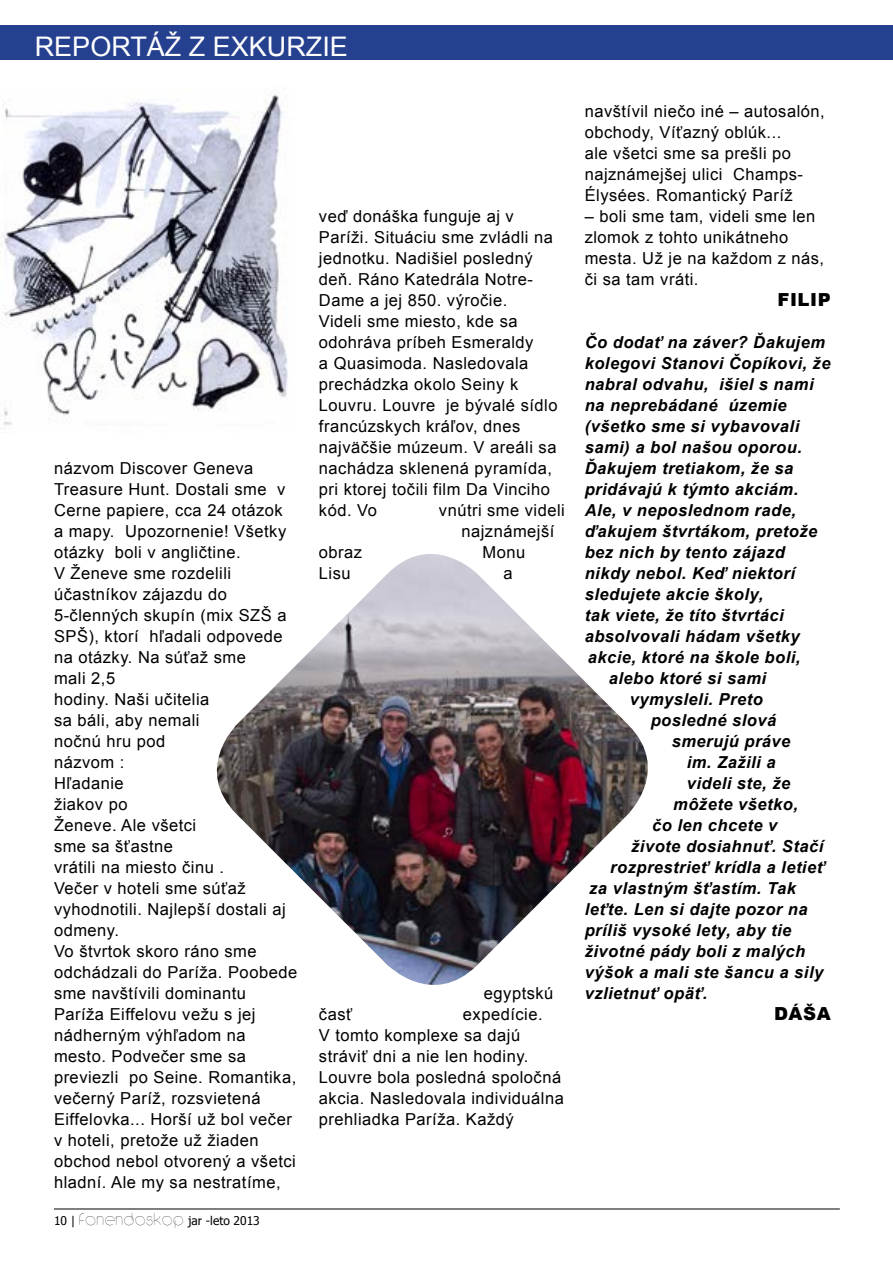
<style>
.page{position:relative;width:893px;height:1263px;background:#fff}
.page>*{position:absolute;margin:0;border:0;box-sizing:border-box;transform-origin:0 0}
.t1{font:27px "Arial";color:#fff}
.t2{font:900 18px "Arial";letter-spacing:.03em;color:#000}
.t3{font:16.5px/21px "Arial";letter-spacing:.03em;color:#000}
.t4{font:italic 700 16.5px "Arial";letter-spacing:.03em;color:#000}
.t5{font:12px "Tahoma";color:#000}
.s1{font-family:"Circle D";font-size:18px}
</style>
<div class="page">
<hr style="left:54px;top:1209px;width:786px;height:1px;background:#000">
<div style="left:0;top:26px;width:893px;height:34px;background:#25408f"></div>
<img style="left:0;top:89px;width:288px;height:336px">
<img style="left:216px;top:554px;width:432px;height:431px">
<h1 class="t1" style="left:35px;top:28px;width:315px">REPORTÁŽ Z EXKURZIE</h1>
<p class="t3" style="left:54px;top:458px;width:245px">názvom Discover Geneva<br>Treasure Hunt. Dostali sme v<br>Cerne papiere, cca 24 otázok<br>a mapy. Upozornenie! Všetky otázky boli v angličtine.<br>V Ženeve sme rozdelili účastníkov zájazdu do<br>5-členných skupín (mix SZŠ a<br>SPŠ), ktorí hľadali odpovede na otázky. Na súťaž sme<br>mali 2,5<br>hodiny. Naši učitelia<br>sa báli, aby nemali<br>nočnú hru pod<br>názvom :<br>Hľadanie<br>žiakov po<br>Ženeve. Ale všetci<br>sme sa šťastne<br>vrátili na miesto činu .<br>Večer v hoteli sme súťaž vyhodnotili. Najlepší dostali aj odmeny.<br>Vo štvrtok skoro ráno sme odchádzali do Paríža. Poobede sme navštívili dominantu<br>Paríža Eiffelovu vežu s jej nádherným výhľadom na mesto. Podvečer sme sa previezli po Seine. Romantika, večerný Paríž, rozsvietená<br>Eiffelovka... Horší už bol večer v hoteli, pretože už žiaden obchod nebol otvorený a všetci hladní. Ale my sa nestratíme,</p>
<p class="t5" style="left:54px;top:1212px;width:207px">10 | <span class="s1">fonendoskop</span> jar -leto 2013</p>
<p class="t3" style="left:319px;top:206px;width:240px">veď donáška funguje aj v<br>Paríži. Situáciu sme zvládli na jednotku. Nadišiel posledný deň. Ráno Katedrála Notre-<br>Dame a jej 850. výročie.<br>Videli sme miesto, kde sa odohráva príbeh Esmeraldy<br>a Quasimoda. Nasledovala prechádzka okolo Seiny k<br>Louvru. Louvre je bývalé sídlo francúzskych kráľov, dnes najväčšie múzeum. V areáli sa nachádza sklenená pyramída, pri ktorej točili film Da Vinciho kód. Vo</p>
<p class="t3" style="left:461px;top:500px;width:105px;text-indent:-23px">vnútri sme videli najznámejší</p>
<p class="t3" style="left:319px;top:542px;width:45px">obraz</p>
<p class="t3" style="left:482px;top:542px;width:44px">Monu</p>
<p class="t3" style="left:319px;top:563px;width:33px">Lisu</p>
<p class="t3" style="left:503px;top:563px;width:11px">a</p>
<p class="t3" style="left:484px;top:983px;width:71px">egyptskú</p>
<p class="t3" style="left:319px;top:1004px;width:247px;text-indent:144px">expedície.<br>V tomto komplexe sa dajú stráviť dni a nie len hodiny.<br>Louvre bola posledná spoločná akcia. Nasledovala individuálna prehliadka Paríža. Každý</p>
<p class="t3" style="left:319px;top:1004px;width:35px">časť</p>
<p class="t3" style="left:585px;top:101px;width:242px">navštívil niečo iné – autosalón, obchody, Víťazný oblúk...<br>ale všetci sme sa prešli po najznámejšej ulici Champs-<br>Élysées. Romantický Paríž</p>
<p class="t3" style="left:585px;top:206px;width:241px">– boli sme tam, videli sme len zlomok z tohto unikátneho mesta. Už je na každom z nás, či sa tam vráti.</p>
<p class="t2" style="left:777px;top:287px;width:55px">FILIP</p>
<p class="t4" style="left:585px;top:331px;width:242px">Čo dodať na záver? Ďakujem</p>
<p class="t4" style="left:585px;top:352px;width:247px">kolegovi Stanovi Čopíkovi, že</p>
<p class="t4" style="left:585px;top:373px;width:230px">nabral odvahu, išiel s nami</p>
<p class="t4" style="left:585px;top:394px;width:204px">na neprebádané územie</p>
<p class="t4" style="left:585px;top:415px;width:216px">(všetko sme si vybavovali</p>
<p class="t4" style="left:585px;top:436px;width:219px">sami) a bol našou oporou.</p>
<p class="t4" style="left:585px;top:457px;width:210px">Ďakujem tretiakom, že sa</p>
<p class="t4" style="left:585px;top:478px;width:215px">pridávajú k týmto akciám.</p>
<p class="t4" style="left:585px;top:499px;width:213px">Ale, v neposlednom rade,</p>
<p class="t4" style="left:585px;top:520px;width:234px">ďakujem štvrtákom, pretože</p>
<p class="t4" style="left:585px;top:541px;width:202px">bez nich by tento zájazd</p>
<p class="t4" style="left:585px;top:562px;width:212px">nikdy nebol. Keď niektorí</p>
<p class="t4" style="left:585px;top:583px;width:180px">sledujete akcie školy,</p>
<p class="t4" style="left:585px;top:604px;width:201px">tak viete, že títo štvrtáci</p>
<p class="t4" style="left:585px;top:625px;width:216px">absolvovali hádam všetky</p>
<p class="t4" style="left:588px;top:646px;width:214px">akcie, ktoré na škole boli,</p>
<p class="t4" style="left:609px;top:667px;width:159px">alebo ktoré si sami</p>
<p class="t4" style="left:630px;top:688px;width:135px">vymysleli. Preto</p>
<p class="t4" style="left:651px;top:709px;width:127px">posledné slová</p>
<p class="t4" style="left:672px;top:730px;width:120px">smerujú práve</p>
<p class="t4" style="left:687px;top:751px;width:90px">im. Zažili a</p>
<p class="t4" style="left:687px;top:772px;width:105px">videli ste, že</p>
<p class="t4" style="left:673px;top:793px;width:126px">môžete všetko,</p>
<p class="t4" style="left:652px;top:814px;width:127px">čo len chcete v</p>
<p class="t4" style="left:631px;top:835px;width:194px">živote dosiahnuť. Stačí</p>
<p class="t4" style="left:610px;top:856px;width:216px">rozprestrieť krídla a letieť</p>
<p class="t4" style="left:589px;top:877px;width:208px">za vlastným šťastím. Tak</p>
<p class="t4" style="left:585px;top:898px;width:224px">leťte. Len si dajte pozor na</p>
<p class="t4" style="left:585px;top:919px;width:208px">príliš vysoké lety, aby tie</p>
<p class="t4" style="left:585px;top:940px;width:222px">životné pády boli z malých</p>
<p class="t4" style="left:585px;top:961px;width:240px">výšok a mali ste šancu a sily</p>
<p class="t4" style="left:585px;top:982px;width:124px">vzlietnuť opäť.</p>
<p class="t2" style="left:774px;top:1001px;width:58px">DÁŠA</p>
</div>
